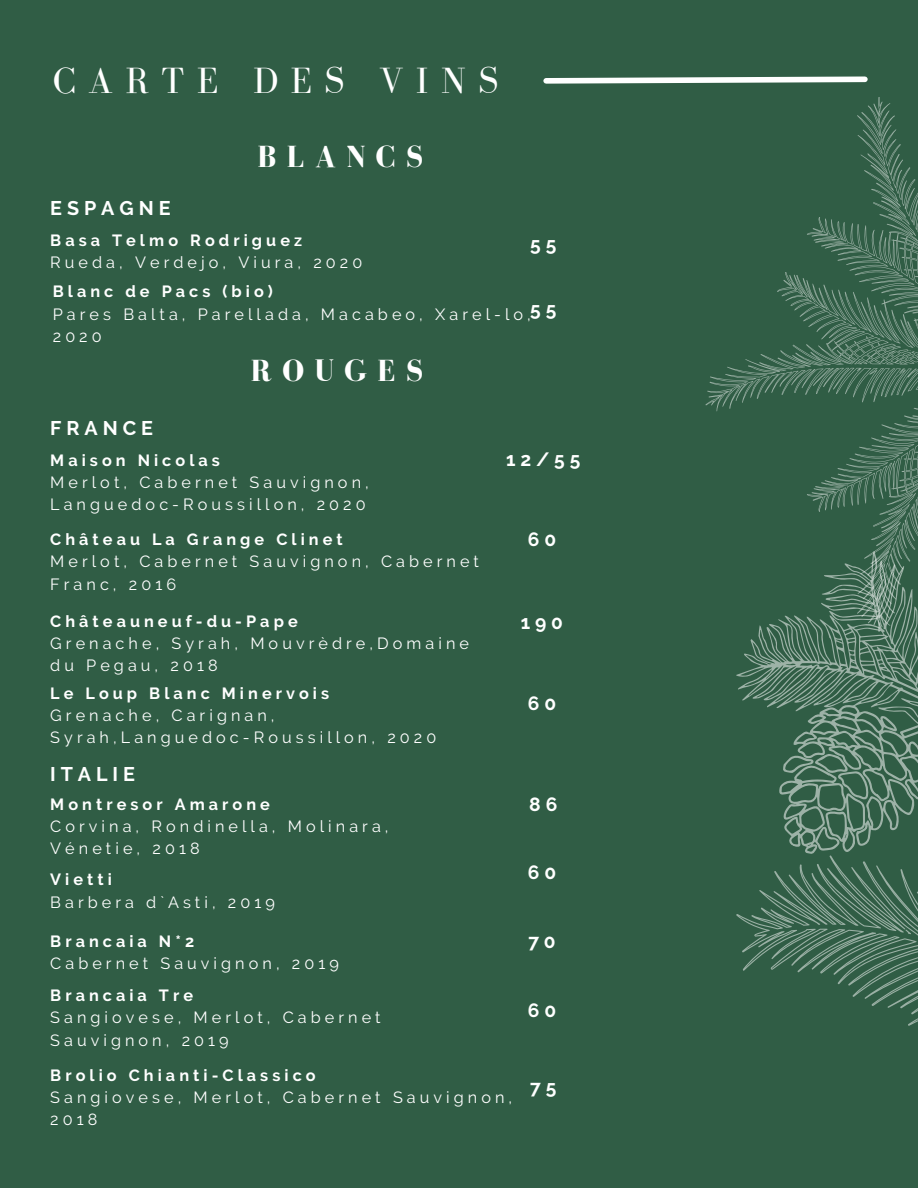
<style>
.page{position:relative;width:918px;height:1188px;background:#305d45}
.page>*{position:absolute;margin:0;border:0;box-sizing:border-box;transform-origin:0 0}
.t1{font:37.65px "Bodoni FLF";letter-spacing:.33em;color:#fff}
.t2{font:700 31.5px "Bodoni FLF";letter-spacing:.33em;color:#fff}
.t3{font:700 19.8px "Raleway";letter-spacing:.25em;color:#fff}
.t4{font:700 19.2px "Raleway";letter-spacing:.25em;color:#fff}
.t5{font:16.2px/22.2px "Raleway";letter-spacing:.25em;color:#fff}
.t6{font:700 16.2px "Raleway";letter-spacing:.25em;color:#fff}
</style>
<div class="page">
<svg style="left:543px;top:76px;width:325px;height:8px"></svg>
<svg style="left:736px;top:632px;width:182px;height:177px"></svg>
<svg style="left:781px;top:748px;width:96px;height:55px"></svg>
<svg style="left:736px;top:809px;width:182px;height:217px"></svg>
<svg style="left:905px;top:929px;width:6px;height:6px"></svg>
<svg style="left:705px;top:97px;width:213px;height:535px"></svg>
<svg style="left:905px;top:240px;width:13px;height:46px"></svg>
<p class="t1" style="left:53px;top:60px;width:447px">CARTE DES VINS</p>
<p class="t2" style="left:258px;top:140px;width:167px">BLANCS</p>
<p class="t3" style="left:50px;top:196px;width:122px">ESPAGNE</p>
<p class="t6" style="left:50px;top:231px;width:253px">Basa Telmo Rodriguez</p>
<p class="t5" style="left:50px;top:252px;width:314px">Rueda, Verdejo, Viura, 2020</p>
<p class="t4" style="left:530px;top:233px;width:28px">55</p>
<p class="t6" style="left:53px;top:282px;width:222px">Blanc de Pacs (bio)</p>
<p class="t5" style="left:53px;top:303px;width:480px">Pares Balta, Parellada, Macabeo, Xarel-lo,<br>2020</p>
<p class="t4" style="left:530px;top:297px;width:28px">55</p>
<p class="t2" style="left:251px;top:353px;width:174px">ROUGES</p>
<p class="t3" style="left:50px;top:416px;width:104px">FRANCE</p>
<p class="t6" style="left:50px;top:451px;width:171px">Maison Nicolas</p>
<p class="t5" style="left:50px;top:471px;width:320px">Merlot, Cabernet Sauvignon,<br>Languedoc-Roussillon, 2020</p>
<p class="t6" style="left:50px;top:530px;width:294px">Château La Grange Clinet</p>
<p class="t5" style="left:50px;top:551px;width:430px">Merlot, Cabernet Sauvignon, Cabernet<br>Franc, 2016</p>
<p class="t6" style="left:50px;top:611px;width:249px">Châteauneuf-du-Pape</p>
<p class="t5" style="left:50px;top:632px;width:420px">Grenache, Syrah, Mouvrèdre,Domaine du Pegau, 2018</p>
<p class="t6" style="left:50px;top:683px;width:280px">Le Loup Blanc Minervois</p>
<p class="t5" style="left:50px;top:704px;width:388px">Grenache, Carignan,<br>Syrah,Languedoc-Roussillon, 2020</p>
<p class="t3" style="left:50px;top:762px;width:86px">ITALIE</p>
<p class="t4" style="left:506px;top:448px;width:76px">12/55</p>
<p class="t4" style="left:528px;top:528px;width:30px">60</p>
<p class="t4" style="left:521px;top:611px;width:44px">190</p>
<p class="t4" style="left:528px;top:692px;width:30px">60</p>
<p class="t6" style="left:50px;top:794px;width:221px">Montresor Amarone</p>
<p class="t4" style="left:529px;top:792px;width:29px">86</p>
<p class="t5" style="left:50px;top:815px;width:340px">Corvina, Rondinella, Molinara,<br>Vénetie, 2018</p>
<p class="t4" style="left:528px;top:860px;width:30px">60</p>
<p class="t6" style="left:50px;top:870px;width:63px">Vietti</p>
<p class="t5" style="left:50px;top:891px;width:226px">Barbera d`Asti, 2019</p>
<p class="t6" style="left:50px;top:932px;width:145px">Brancaia N*2</p>
<p class="t5" style="left:50px;top:952px;width:290px">Cabernet Sauvignon, 2019</p>
<p class="t6" style="left:50px;top:986px;width:144px">Brancaia Tre</p>
<p class="t5" style="left:50px;top:1007px;width:332px">Sangiovese, Merlot, Cabernet<br>Sauvignon, 2019</p>
<p class="t6" style="left:50px;top:1066px;width:267px">Brolio Chianti-Classico</p>
<p class="t5" style="left:50px;top:1086px;width:463px">Sangiovese, Merlot, Cabernet Sauvignon,<br>2018</p>
<p class="t4" style="left:528px;top:930px;width:29px">70</p>
<p class="t4" style="left:528px;top:999px;width:30px">60</p>
<p class="t4" style="left:530px;top:1076px;width:28px">75</p>
</div>
